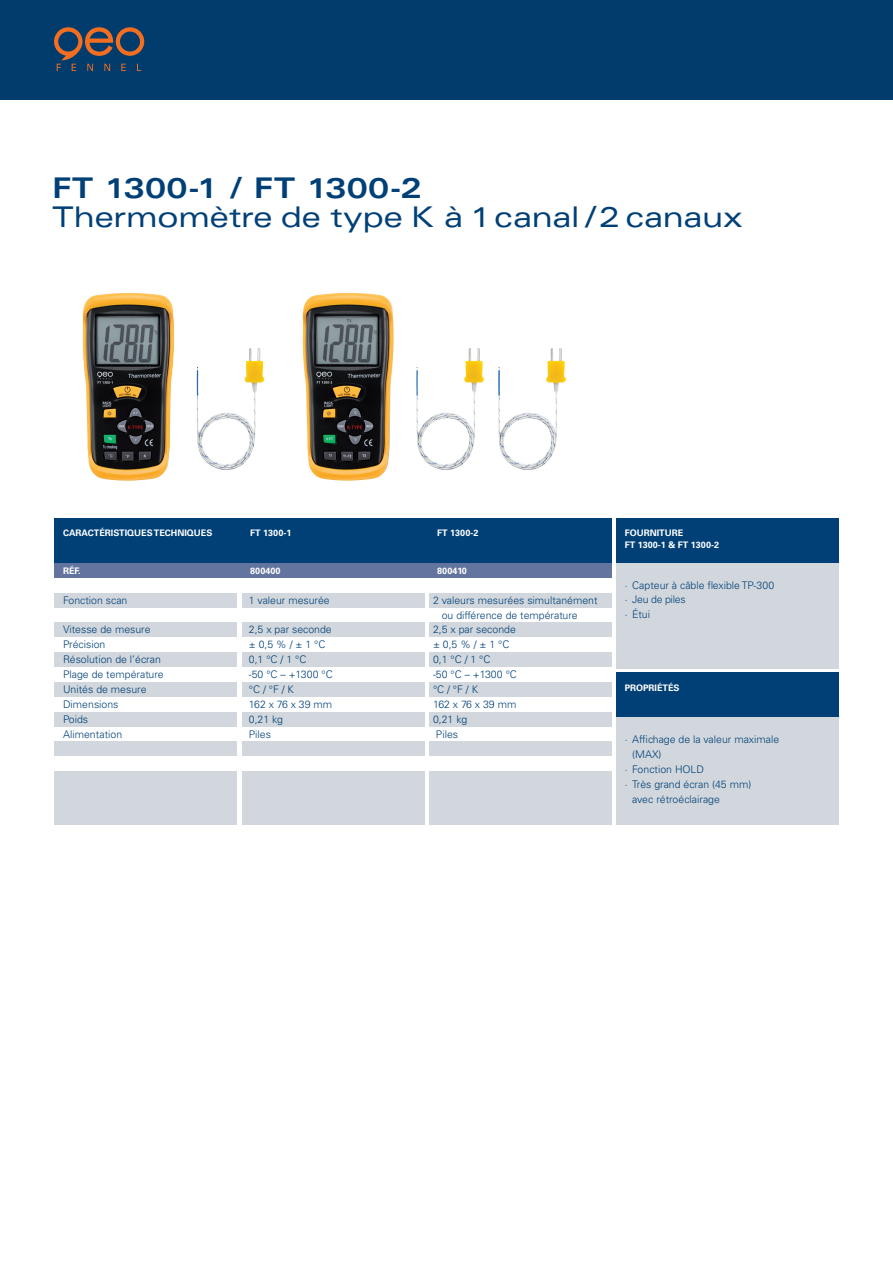
<style>
.page{position:relative;width:893px;height:1263px;background:#fff}
.page>*{position:absolute;margin:0;border:0;box-sizing:border-box;transform-origin:0 0}
.PRODUKT_2_Titel{font:expanded 28.5px "Univers LT Std";letter-spacing:-.005em;color:#014077}
.PRODUKT_2_Titel-2{font:700 expanded 28.5px "Univers LT Std";letter-spacing:.01em;color:#014077}
.Text_in_Kästen{font:300 10.5px "Univers LT Std";color:#014077}
.Text_in_seitlichen_K{font:300 10.5px/14.9px "Univers LT Std";color:#014077}
.Text_in_seitlichen_K-2{font:300 10.5px "Univers LT Std";letter-spacing:-.02em;color:#014077}
.KASTEN_Head_blau{font:700 9px "Univers LT Std";color:#fff}
</style>
<div class="page">
<div style="left:0;top:0;width:893px;height:100px;background:#013c6c"></div>
<svg style="left:54px;top:27px;width:90px;height:44px"></svg>
<img style="left:83px;top:293px;width:171px;height:188px">
<img style="left:303px;top:293px;width:253px;height:188px">
<div style="left:242px;top:622px;width:182px;height:15px;background:#d1d7dc"></div>
<div style="left:55px;top:622px;width:182px;height:15px;background:#d1d7dc"></div>
<div style="left:242px;top:593px;width:182px;height:15px;background:#d1d7dc"></div>
<div style="left:55px;top:593px;width:182px;height:15px;background:#d1d7dc"></div>
<div style="left:55px;top:518px;width:557px;height:45px;background:#014077"></div>
<div style="left:242px;top:652px;width:182px;height:15px;background:#d1d7dc"></div>
<div style="left:55px;top:652px;width:182px;height:15px;background:#d1d7dc"></div>
<div style="left:242px;top:771px;width:182px;height:53px;background:#d1d7dc"></div>
<div style="left:55px;top:771px;width:182px;height:53px;background:#d1d7dc"></div>
<div style="left:242px;top:741px;width:182px;height:15px;background:#d1d7dc"></div>
<div style="left:55px;top:741px;width:182px;height:15px;background:#d1d7dc"></div>
<div style="left:242px;top:712px;width:182px;height:15px;background:#d1d7dc"></div>
<div style="left:55px;top:712px;width:182px;height:15px;background:#d1d7dc"></div>
<div style="left:242px;top:682px;width:182px;height:15px;background:#d1d7dc"></div>
<div style="left:55px;top:682px;width:182px;height:15px;background:#d1d7dc"></div>
<div style="left:429px;top:622px;width:183px;height:15px;background:#d1d7dc"></div>
<div style="left:429px;top:593px;width:183px;height:15px;background:#d1d7dc"></div>
<div style="left:429px;top:652px;width:183px;height:15px;background:#d1d7dc"></div>
<div style="left:429px;top:771px;width:183px;height:53px;background:#d1d7dc"></div>
<div style="left:429px;top:741px;width:183px;height:15px;background:#d1d7dc"></div>
<div style="left:616px;top:717px;width:223px;height:107px;background:#d1d7dc"></div>
<div style="left:616px;top:563px;width:223px;height:105px;background:#d1d7dc"></div>
<div style="left:429px;top:712px;width:183px;height:15px;background:#d1d7dc"></div>
<div style="left:429px;top:682px;width:183px;height:15px;background:#d1d7dc"></div>
<div style="left:616px;top:673px;width:223px;height:44px;background:#014077"></div>
<div style="left:55px;top:563px;width:557px;height:15px;background:#63749e"></div>
<div style="left:616px;top:518px;width:223px;height:45px;background:#014077"></div>
<p class="PRODUKT_2_Titel-2" style="left:52px;top:172px;width:371px">FT 1300-1 / FT 1300-2</p>
<p class="PRODUKT_2_Titel" style="left:52px;top:200px;width:691px">Thermomètre de type K à 1 canal / 2 canaux</p>
<p class="KASTEN_Head_blau" style="left:63px;top:528px;width:151px">CARACTÉRISTIQUES TECHNIQUES</p>
<p class="KASTEN_Head_blau" style="left:250px;top:528px;width:43px">FT 1300-1</p>
<p class="KASTEN_Head_blau" style="left:437px;top:528px;width:43px">FT 1300-2</p>
<p class="KASTEN_Head_blau" style="left:63px;top:565px;width:19px">RÉF.</p>
<p class="KASTEN_Head_blau" style="left:250px;top:565px;width:32px">800400</p>
<p class="KASTEN_Head_blau" style="left:437px;top:565px;width:31px">800410</p>
<p class="Text_in_Kästen" style="left:63px;top:594px;width:66px">Fonction scan</p>
<p class="Text_in_Kästen" style="left:249px;top:594px;width:82px">1 valeur mesurée</p>
<p class="Text_in_Kästen" style="left:433px;top:594px;width:166px">2 valeurs mesurées simultanément</p>
<p class="Text_in_Kästen" style="left:442px;top:608px;width:137px">ou différence de température</p>
<p class="Text_in_Kästen" style="left:63px;top:623px;width:89px">Vitesse de mesure</p>
<p class="Text_in_Kästen" style="left:249px;top:623px;width:84px">2,5 x par seconde</p>
<p class="Text_in_Kästen" style="left:433px;top:623px;width:84px">2,5 x par seconde</p>
<p class="Text_in_Kästen" style="left:63px;top:638px;width:44px">Précision</p>
<p class="Text_in_Kästen" style="left:249px;top:638px;width:78px">± 0,5 % / ± 1 °C</p>
<p class="Text_in_Kästen" style="left:433px;top:638px;width:78px">± 0,5 % / ± 1 °C</p>
<p class="Text_in_Kästen" style="left:63px;top:653px;width:99px">Résolution de l’écran</p>
<p class="Text_in_Kästen" style="left:249px;top:653px;width:59px">0,1 °C / 1 °C</p>
<p class="Text_in_Kästen" style="left:433px;top:653px;width:59px">0,1 °C / 1 °C</p>
<p class="Text_in_Kästen" style="left:63px;top:668px;width:102px">Plage de température</p>
<p class="Text_in_Kästen" style="left:249px;top:668px;width:85px">-50 °C – +1300 °C</p>
<p class="Text_in_Kästen" style="left:433px;top:668px;width:85px">-50 °C – +1300 °C</p>
<p class="Text_in_Kästen" style="left:63px;top:683px;width:85px">Unités de mesure</p>
<p class="Text_in_Kästen" style="left:249px;top:683px;width:47px">°C / °F / K</p>
<p class="Text_in_Kästen" style="left:433px;top:683px;width:47px">°C / °F / K</p>
<p class="Text_in_Kästen" style="left:63px;top:698px;width:57px">Dimensions</p>
<p class="Text_in_Kästen" style="left:249px;top:698px;width:85px">162 x 76 x 39 mm</p>
<p class="Text_in_Kästen" style="left:433px;top:698px;width:85px">162 x 76 x 39 mm</p>
<p class="Text_in_Kästen" style="left:63px;top:713px;width:27px">Poids</p>
<p class="Text_in_Kästen" style="left:249px;top:713px;width:36px">0,21 kg</p>
<p class="Text_in_Kästen" style="left:433px;top:713px;width:36px">0,21 kg</p>
<p class="Text_in_Kästen" style="left:63px;top:727px;width:61px">Alimentation</p>
<p class="Text_in_Kästen" style="left:249px;top:727px;width:24px">Piles</p>
<p class="Text_in_Kästen" style="left:436px;top:727px;width:24px">Piles</p>
<p class="KASTEN_Head_blau" style="left:625px;top:528px;width:60px">FOURNITURE</p>
<p class="KASTEN_Head_blau" style="left:625px;top:539px;width:96px">FT 1300-1 &amp; FT 1300-2</p>
<p class="Text_in_seitlichen_K" style="left:625px;top:577px;width:151px">· Capteur à câble flexible TP-300</p>
<p class="Text_in_seitlichen_K-2" style="left:625px;top:593px;width:63px">· Jeu de piles</p>
<p class="Text_in_seitlichen_K" style="left:625px;top:607px;width:27px">· Étui</p>
<p class="KASTEN_Head_blau" style="left:625px;top:682px;width:56px">PROPRIÉTÉS</p>
<p class="Text_in_seitlichen_K" style="left:632px;top:732px;width:148px;text-indent:-8px">∙ Affichage de la valeur maximale (MAX)</p>
<p class="Text_in_seitlichen_K" style="left:625px;top:762px;width:81px">∙ Fonction HOLD</p>
<p class="Text_in_seitlichen_K" style="left:632px;top:777px;width:121px;text-indent:-8px">∙ Très grand écran (45 mm) avec rétroéclairage</p>
</div>
